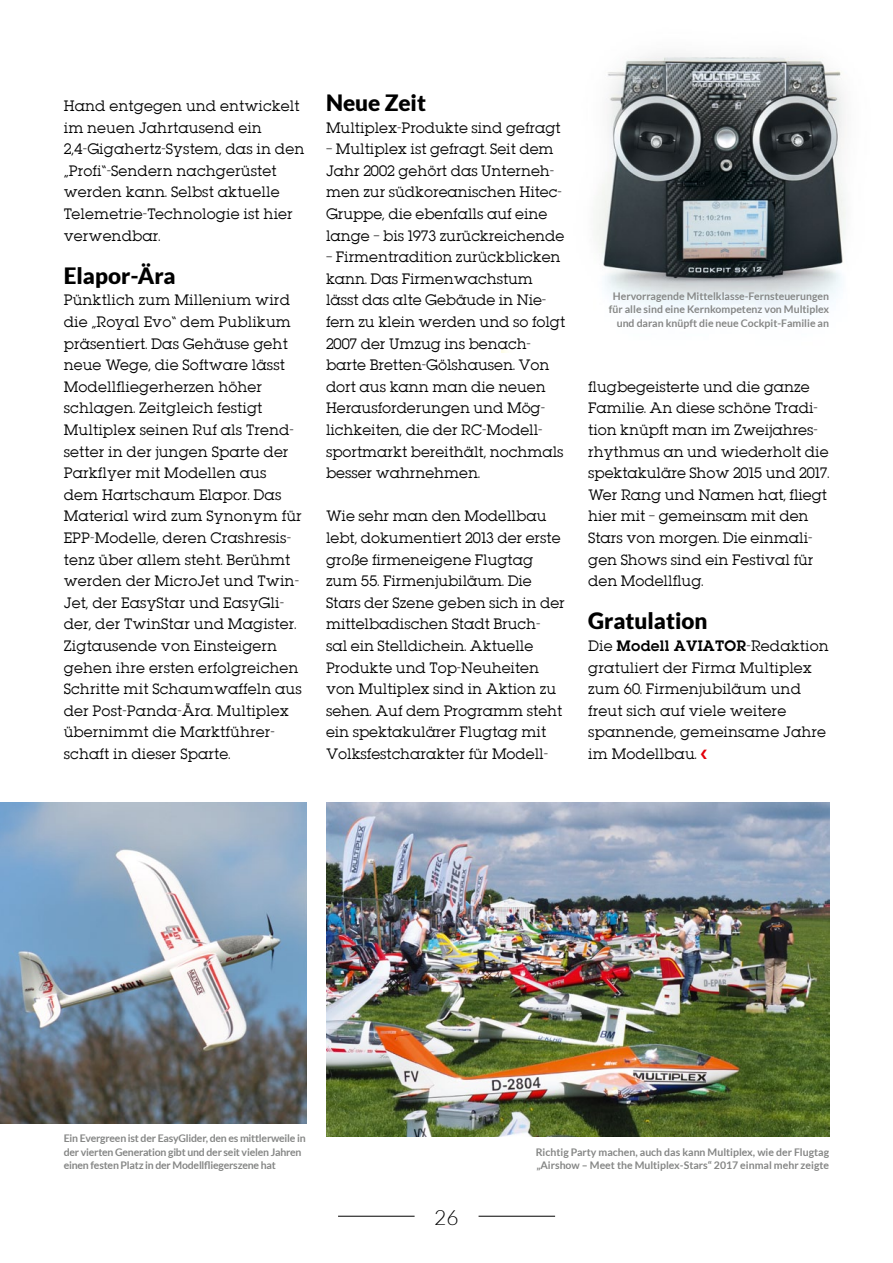
<style>
.page{position:relative;width:893px;height:1263px;background:#fff}
.page>*{position:absolute;margin:0;border:0;box-sizing:border-box;transform-origin:0 0}
.t1{font:900 22.5px "Lato";color:#000}
.t2{font:300 21px "Lato";color:#000}
.t3{font:13.5px/21.6px "Lubalin";color:#000}
.t4{font:700 10.5px/13.5px "Lato";color:#868786;text-align:right}
.t5{font:700 10.5px/13.5px "Lato";letter-spacing:-.02em;color:#868786}
.s1{font-family:"Lubalin Demi"}
.s2{color:#e3000b}
</style>
<div class="page">
<hr style="left:338px;top:1216px;width:77px;height:1px;background:#000">
<hr style="left:479px;top:1216px;width:76px;height:1px;background:#000">
<img style="left:502px;top:54px;width:344px;height:298px">
<img style="left:0;top:802px;width:307px;height:321px">
<img style="left:326px;top:802px;width:503px;height:335px">
<p class="t3" style="left:64px;top:95px;width:242px">Hand entgegen und entwickelt im neuen Jahrtausend ein<br>2,4-Gigahertz-System, das in den „Profi“-Sendern nachgerüstet werden kann. Selbst aktuelle<br>Telemetrie-Technologie ist hier verwendbar.</p>
<p class="t1" style="left:64px;top:262px;width:113px">Elapor-Ära</p>
<p class="t3" style="left:64px;top:289px;width:240px">Pünktlich zum Millenium wird die „Royal Evo“ dem Publikum präsentiert. Das Gehäuse geht neue Wege, die Software lässt<br>Modellfliegerherzen höher schlagen. Zeitgleich festigt<br>Multiplex seinen Ruf als Trend&shy;setter in der jungen Sparte der<br>Parkflyer mit Modellen aus dem Hartschaum Elapor. Das<br>Material wird zum Synonym für<br>EPP-Modelle, deren Crashresis&shy;tenz über allem steht. Berühmt werden der MicroJet und Twin-<br>Jet, der EasyStar und EasyGli&shy;der, der TwinStar und Magister.<br>Zigtausende von Einsteigern gehen ihre ersten erfolgreichen<br>Schritte mit Schaumwaffeln aus der Post-Panda-Ära. Multiplex übernimmt die Marktführer&shy;schaft in dieser Sparte.</p>
<p class="t1" style="left:326px;top:89px;width:102px">Neue Zeit</p>
<p class="t3" style="left:326px;top:116px;width:236px">Multiplex-Produkte sind gefragt</p>
<p class="t3" style="left:326px;top:138px;width:240px">– Multiplex ist gefragt. Seit dem<br>Jahr 2002 gehört das Unterneh&shy;men zur südkoreanischen Hitec-<br>Gruppe, die ebenfalls auf eine lange – bis 1973 zurückreichende</p>
<p class="t3" style="left:326px;top:246px;width:241px">– Firmentradition zurückblicken kann. Das Firmenwachstum lässt das alte Gebäude in Nie&shy;fern zu klein werden und so folgt<br>2007 der Umzug ins benach&shy;barte Bretten-Gölshausen. Von dort aus kann man die neuen<br>Herausforderungen und Mög&shy;lichkeiten, die der RC-Modell&shy;sportmarkt bereithält, nochmals besser wahrnehmen.</p>
<p class="t3" style="left:326px;top:505px;width:240px">Wie sehr man den Modellbau lebt, dokumentiert 2013 der erste große firmeneigene Flugtag zum 55. Firmenjubiläum. Die<br>Stars der Szene geben sich in der mittelbadischen Stadt Bruch&shy;sal ein Stelldichein. Aktuelle<br>Produkte und Top-Neuheiten von Multiplex sind in Aktion zu sehen. Auf dem Programm steht ein spektakulärer Flugtag mit<br>Volksfestcharakter für Modell-</p>
<p class="t4" style="left:609px;top:289px;width:222px">Hervorragende Mittelklasse-Fernsteuerungen für alle sind eine Kernkompetenz von Multiplex und daran knüpft die neue Cockpit-Familie an</p>
<p class="t3" style="left:588px;top:376px;width:242px">flugbegeisterte und die ganze<br>Familie. An diese schöne Tradi&shy;tion knüpft man im Zweijahres&shy;rhythmus an und wiederholt die spektakuläre Show 2015 und 2017.<br>Wer Rang und Namen hat, fliegt hier mit – gemeinsam mit den<br>Stars von morgen. Die einmali&shy;gen Shows sind ein Festival für den Modellflug.</p>
<p class="t1" style="left:588px;top:608px;width:121px">Gratulation</p>
<p class="t3" style="left:588px;top:635px;width:242px">Die <span class="s1">Modell AVIATOR</span>-Redaktion gratuliert der Firma Multiplex zum 60. Firmenjubiläum und freut sich auf viele weitere spannende, gemeinsame Jahre im Modellbau. <span class="s2">❮</span></p>
<p class="t5" style="left:64px;top:1132px;width:243px">Ein Evergreen ist der EasyGlider, den es mittlerweile in der vierten Generation gibt und der seit vielen Jahren einen festen Platz in der Modellfliegerszene hat</p>
<p class="t2" style="left:434px;top:1206px;width:26px">26</p>
<p class="t4" style="left:536px;top:1145px;width:295px;text-align:left">Richtig Party machen, auch das kann Multiplex, wie der Flugtag „Airshow – Meet the Multiplex-Stars“ 2017 einmal mehr zeigte</p>
</div>
